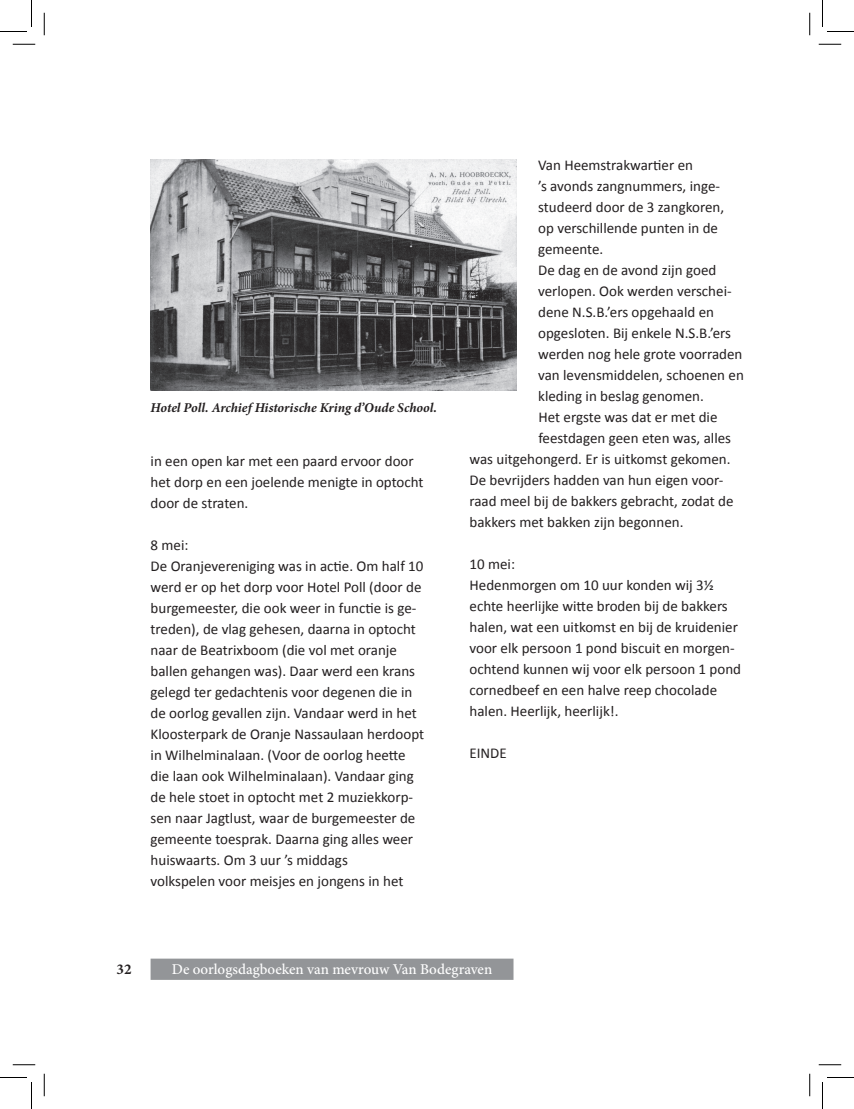
<style>
.page{position:relative;width:854px;height:1109px;background:#fff}
.page>*{position:absolute;margin:0;border:0;box-sizing:border-box;transform-origin:0 0}
.t1{font:15px/21px "Calibri";color:#231f20}
.t2{font:500 15px "Minion Pro";color:#fff}
.t3{font:700 15px "Minion Pro";color:#231f20}
.t4{font:italic 700 13.5px "Minion Pro";letter-spacing:-.005em;color:#231f20}
</style>
<div class="page">
<div style="left:151px;top:959px;width:362px;height:21px;background:#939598"></div>
<img style="left:151px;top:159px;width:366px;height:232px">
<svg style="left:13px;top:44px;width:22px;height:1px"></svg>
<svg style="left:819px;top:44px;width:22px;height:1px"></svg>
<svg style="left:13px;top:1064px;width:22px;height:1px"></svg>
<svg style="left:819px;top:1064px;width:22px;height:1px"></svg>
<svg style="left:44px;top:13px;width:1px;height:22px"></svg>
<svg style="left:44px;top:1074px;width:1px;height:22px"></svg>
<svg style="left:809px;top:13px;width:1px;height:22px"></svg>
<svg style="left:809px;top:1074px;width:1px;height:22px"></svg>
<svg style="left:0;top:0;width:32px;height:32px"></svg>
<svg style="left:0;top:1077px;width:32px;height:32px"></svg>
<svg style="left:822px;top:0;width:32px;height:32px"></svg>
<svg style="left:822px;top:1077px;width:32px;height:32px"></svg>
<p class="t4" style="left:151px;top:398px;width:288px">Hotel Poll. Archief Historische Kring d’Oude School.</p>
<p class="t1" style="left:151px;top:450px;width:275px">in een open kar met een paard ervoor door het dorp en een joelende menigte in optocht door de straten.</p>
<p class="t1" style="left:151px;top:534px;width:275px">8 mei:<br>De Oranjevereniging was in actie. Om half 10 werd er op het dorp voor Hotel Poll (door de burgemeester, die ook weer in functie is ge&shy;treden), de vlag gehesen, daarna in optocht naar de Beatrixboom (die vol met oranje ballen gehangen was). Daar werd een krans gelegd ter gedachtenis voor degenen die in de oorlog gevallen zijn. Vandaar werd in het Kloosterpark de Oranje Nassaulaan herdoopt in Wilhelminalaan. (Voor de oorlog heette die laan ook Wilhelminalaan). Vandaar ging de hele stoet in optocht met 2 muziekkorp&shy;sen naar Jagtlust, waar de burgemeester de gemeente toesprak. Daarna ging alles weer huiswaarts. Om 3 uur ’s middags<br>volkspelen voor meisjes en jongens in het</p>
<p class="t1" style="left:538px;top:155px;width:156px">Van Heemstrakwartier en</p>
<p class="t1" style="left:538px;top:176px;width:183px">’s avonds zangnummers, inge-</p>
<p class="t1" style="left:538px;top:197px;width:187px">studeerd door de 3 zangkoren,</p>
<p class="t1" style="left:538px;top:218px;width:181px">op verschillende punten in de</p>
<p class="t1" style="left:538px;top:239px;width:67px">gemeente.</p>
<p class="t1" style="left:538px;top:260px;width:180px">De dag en de avond zijn goed</p>
<p class="t1" style="left:538px;top:281px;width:195px">verlopen. Ook werden verschei-</p>
<p class="t1" style="left:538px;top:302px;width:177px">dene N.S.B.’ers opgehaald en</p>
<p class="t1" style="left:538px;top:323px;width:194px">opgesloten. Bij enkele N.S.B.’ers</p>
<p class="t1" style="left:538px;top:344px;width:206px">werden nog hele grote voorraden</p>
<p class="t1" style="left:538px;top:365px;width:207px">van levensmiddelen, schoenen en</p>
<p class="t1" style="left:538px;top:386px;width:167px">kleding in beslag genomen.</p>
<p class="t1" style="left:538px;top:407px;width:181px">Het ergste was dat er met die</p>
<p class="t1" style="left:538px;top:428px;width:194px">feestdagen geen eten was, alles</p>
<p class="t1" style="left:469px;top:449px;width:262px">was uitgehongerd. Er is uitkomst gekomen.</p>
<p class="t1" style="left:469px;top:470px;width:255px">De bevrijders hadden van hun eigen voor-</p>
<p class="t1" style="left:469px;top:491px;width:266px">raad meel bij de bakkers gebracht, zodat de</p>
<p class="t1" style="left:469px;top:512px;width:215px">bakkers met bakken zijn begonnen.</p>
<p class="t1" style="left:469px;top:554px;width:273px">10 mei:<br>Hedenmorgen om 10 uur konden wij 3½ echte heerlijke witte broden bij de bakkers halen, wat een uitkomst en bij de kruidenier voor elk persoon 1 pond biscuit en morgen&shy;ochtend kunnen wij voor elk persoon 1 pond cornedbeef en een halve reep chocolade halen. Heerlijk, heerlijk!.</p>
<p class="t1" style="left:469px;top:743px;width:39px">EINDE</p>
<p class="t3" style="left:117px;top:959px;width:16px">32</p>
<p class="t2" style="left:172px;top:959px;width:322px">De oorlogsdagboeken van mevrouw Van Bodegraven</p>
</div>
